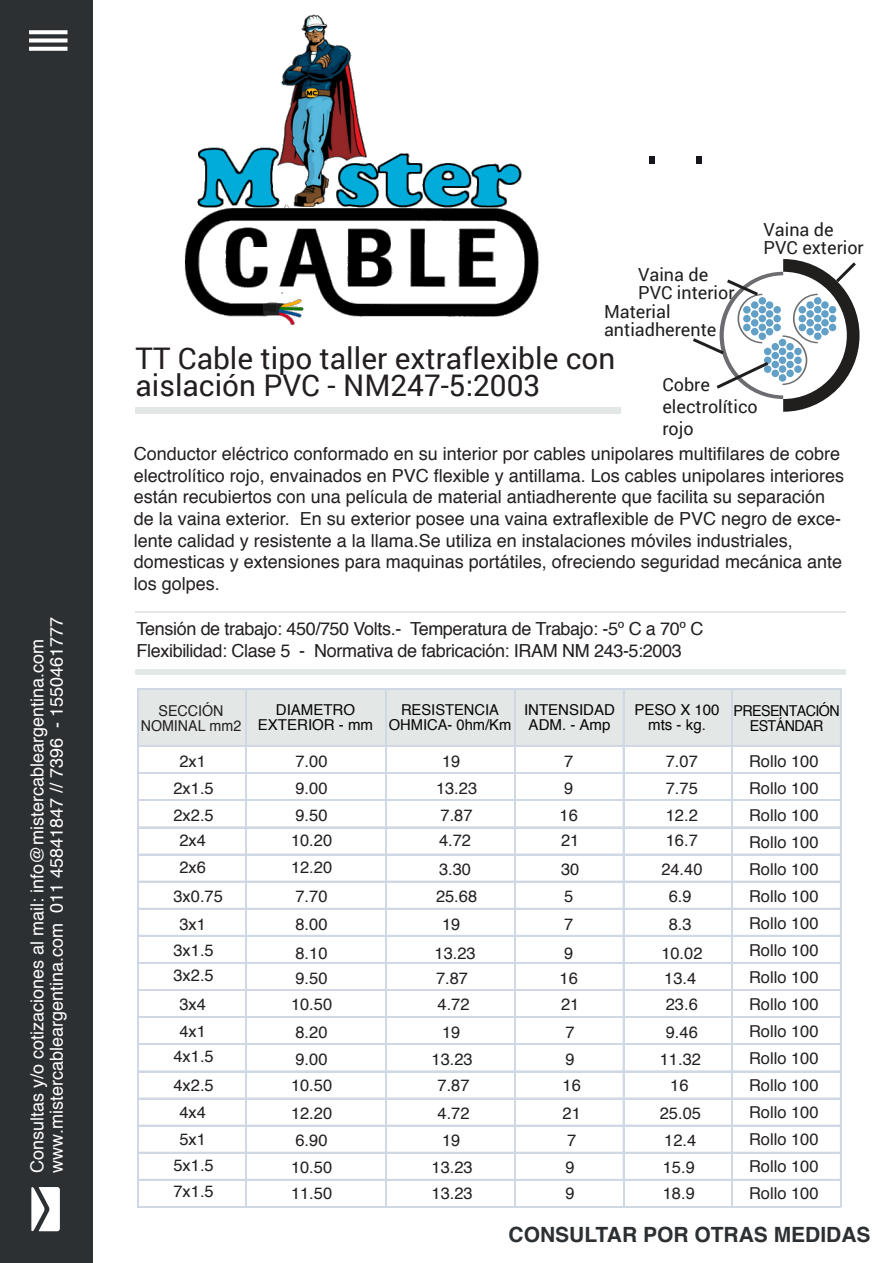
<style>
.page{position:relative;width:893px;height:1263px;background:#fff}
.page>*{position:absolute;margin:0;border:0;box-sizing:border-box;transform-origin:0 0}
.t1{font:29.7px/27px "Roboto";color:#231f20}
.t2{font:700 21px "Helvetica";color:#2c3033}
.t3{font:18px/21.6px "Helvetica";color:#231f20}
.t4{font:18px/21.6px "Helvetica";letter-spacing:-.02em;color:#231f20}
.t5{font:18px/19.5px "Helvetica";color:#fff}
.t6{font:18px/18px "Roboto";color:#211e1e}
.t7{font:16.35px/27px "Helvetica";color:#231f20}
.t8{font:15px/15px "Helvetica";color:#050504;text-align:center}
.t9{font:15px/15px "Helvetica";letter-spacing:-.04em;color:#050504;text-align:center;scale:.95 1}
.t10{font:15px/15px "Helvetica";color:#231f20;text-align:center;scale:.95 1}
</style>
<div class="page">
<div style="left:135px;top:407px;width:485px;height:6px;background:#e3e8e6"></div>
<hr style="left:135px;top:611px;width:711px;height:1px;background:#e3e8e6">
<div style="left:135px;top:669px;width:711px;height:6px;background:#e3e8e6"></div>
<div style="left:649px;top:156px;width:6px;height:7px;background:#18151a"></div>
<div style="left:696px;top:156px;width:6px;height:7px;background:#18151a"></div>
<svg style="left:693px;top:259px;width:166px;height:153px"></svg>
<div style="left:138px;top:689px;width:702px;height:58px;background:#e3e8e6"></div>
<hr style="left:137px;top:689px;width:703px;height:1px;background:#d1d8e5">
<hr style="left:137px;top:745px;width:703px;height:2px;background:#d1d8e5">
<hr style="left:137px;top:772px;width:703px;height:1px;background:#d1d8e5">
<hr style="left:137px;top:773px;width:703px;height:1px;background:#d1d8e5">
<hr style="left:137px;top:799px;width:703px;height:1px;background:#d1d8e5">
<hr style="left:137px;top:800px;width:703px;height:1px;background:#d1d8e5">
<hr style="left:137px;top:827px;width:703px;height:1px;background:#d1d8e5">
<hr style="left:137px;top:854px;width:703px;height:1px;background:#d1d8e5">
<hr style="left:137px;top:881px;width:703px;height:1px;background:#d1d8e5">
<hr style="left:137px;top:908px;width:703px;height:1px;background:#d1d8e5">
<hr style="left:137px;top:935px;width:703px;height:2px;background:#d1d8e5">
<hr style="left:137px;top:962px;width:703px;height:2px;background:#d1d8e5">
<hr style="left:137px;top:989px;width:703px;height:2px;background:#d1d8e5">
<hr style="left:137px;top:1016px;width:703px;height:1px;background:#d1d8e5">
<hr style="left:137px;top:1017px;width:703px;height:1px;background:#d1d8e5">
<hr style="left:137px;top:1043px;width:703px;height:1px;background:#d1d8e5">
<hr style="left:137px;top:1044px;width:703px;height:1px;background:#d1d8e5">
<hr style="left:137px;top:1070px;width:703px;height:1px;background:#d1d8e5">
<hr style="left:137px;top:1071px;width:703px;height:1px;background:#d1d8e5">
<hr style="left:137px;top:1098px;width:703px;height:1px;background:#d1d8e5">
<hr style="left:137px;top:1125px;width:703px;height:1px;background:#d1d8e5">
<hr style="left:137px;top:1152px;width:703px;height:1px;background:#d1d8e5">
<hr style="left:137px;top:1179px;width:703px;height:2px;background:#d1d8e5">
<hr style="left:137px;top:1206px;width:703px;height:1px;background:#d1d8e5">
<hr style="left:137px;top:689px;width:1px;height:518px;background:#d1d8e5">
<hr style="left:245px;top:689px;width:1px;height:492px;background:#d1d8e5">
<hr style="left:246px;top:689px;width:1px;height:518px;background:#d1d8e5">
<hr style="left:385px;top:689px;width:2px;height:518px;background:#d1d8e5">
<hr style="left:514px;top:689px;width:2px;height:518px;background:#d1d8e5">
<hr style="left:623px;top:689px;width:1px;height:518px;background:#d1d8e5">
<hr style="left:731px;top:689px;width:1px;height:492px;background:#d1d8e5">
<hr style="left:732px;top:689px;width:1px;height:518px;background:#d1d8e5">
<hr style="left:840px;top:689px;width:2px;height:518px;background:#d1d8e5">
<div style="left:0;top:0;width:93px;height:1263px;background:#2c3033"></div>
<svg style="left:31px;top:1187px;width:29px;height:45px"></svg>
<svg style="left:29px;top:30px;width:39px;height:4px"></svg>
<div style="left:29px;top:38px;width:39px;height:5px;background:#fff"></div>
<svg style="left:29px;top:47px;width:39px;height:4px"></svg>
<img style="left:184px;top:14px;width:354px;height:312px">
<p class="t5" style="left:47px;top:913px;width:298px;rotate:-90deg">011 45841847 // 7396 - 1550461777</p>
<p class="t5" style="left:28px;top:1173px;width:535px;rotate:-90deg">Consultas y/o cotizaciones al mail: info@mistercableargentina.com www.mistercableargentina.com</p>
<p class="t6" style="left:638px;top:264px;width:98px">Vaina de<br>PVC interior</p>
<p class="t6" style="left:604px;top:302px;width:114px">Material antiadherente</p>
<p class="t6" style="left:763px;top:220px;width:102px">Vaina de<br>PVC exterior</p>
<h1 class="t1" style="left:136px;top:344px;width:481px">TT Cable tipo taller extraflexible con aislación PVC - NM247-5:2003</h1>
<p class="t6" style="left:662px;top:373px;width:97px;line-height:21.6px">Cobre electrolítico rojo</p>
<p class="t3" style="left:134px;top:443px;width:712px">Conductor eléctrico conformado en su interior por cables unipolares multifilares de cobre electrolítico rojo, envainados en PVC flexible y antillama. Los cables unipolares interiores están recubiertos con una película de material antiadherente que facilita su separación de la vaina exterior. En su exterior posee una vaina extraflexible de PVC negro de exce&shy;lente calidad y resistente a la llama.Se utiliza en instalaciones móviles industriales, domesticas y extensiones para maquinas portátiles, ofreciendo seguridad mecánica ante los golpes.</p>
<p class="t4" style="left:136px;top:619px;width:568px">Tensión de trabajo: 450/750 Volts.- Temperatura de Trabajo: -5º C a 70º C<br>Flexibilidad: Clase 5 - Normativa de fabricación: IRAM NM 243-5:2003</p>
<p class="t10" style="left:141px;top:704px;width:107px">SECCIÓN<br>NOMINAL mm2</p>
<p class="t7" style="left:173px;top:748px;width:42px;text-align:center">2x1<br>2x1.5<br>2x2.5</p>
<p class="t7" style="left:179px;top:827px;width:28px">2x4<br>2x6</p>
<p class="t7" style="left:179px;top:882px;width:45px;line-height:28.5px;text-indent:-6px">3x0.75<br>3x1</p>
<p class="t7" style="left:173px;top:937px;width:42px;line-height:25.5px">3x1.5<br>3x2.5</p>
<p class="t7" style="left:179px;top:991px;width:28px">3x4<br>4x1</p>
<p class="t7" style="left:173px;top:1042px;width:42px;line-height:28.5px">4x1.5<br>4x2.5</p>
<p class="t7" style="left:173px;top:1099px;width:42px;line-height:26.5px;text-align:center">4x4<br>5x1<br>5x1.5<br>7x1.5</p>
<p class="t8" style="left:258px;top:703px;width:117px">DIAMETRO<br>EXTERIOR - mm</p>
<p class="t8" style="left:389px;top:703px;width:124px">RESISTENCIA<br>OHMICA- 0hm/Km</p>
<p class="t8" style="left:524px;top:703px;width:92px">INTENSIDAD<br>ADM. - Amp</p>
<p class="t8" style="left:634px;top:703px;width:87px">PESO X 100 mts - kg.</p>
<p class="t9" style="left:733px;top:704px;width:113px">PRESENTACIÓN<br>ESTÁNDAR</p>
<p class="t7" style="left:295px;top:748px;width:34px;text-align:justify">7.00<br>9.00<br>9.50</p>
<p class="t7" style="left:291px;top:827px;width:43px">10.20<br>12.20</p>
<p class="t7" style="left:295px;top:882px;width:34px;line-height:28.5px;text-align:justify">7.70<br>8.00<br>8.10</p>
<p class="t7" style="left:291px;top:966px;width:43px;line-height:25.5px">9.50<br>10.50</p>
<p class="t7" style="left:295px;top:1019px;width:34px">8.20<br>9.00</p>
<p class="t7" style="left:291px;top:1071px;width:43px;line-height:28.5px">10.50<br>12.20</p>
<p class="t7" style="left:291px;top:1127px;width:43px;line-height:26.4px">6.90<br>10.50<br>11.50</p>
<p class="t7" style="left:436px;top:748px;width:43px;text-indent:6px">19<br>13.23<br>7.87</p>
<p class="t7" style="left:439px;top:826px;width:34px;line-height:28.5px">4.72<br>3.30</p>
<p class="t7" style="left:434px;top:882px;width:44px;line-height:28.5px;text-align:center">25.68<br>19<br>13.23</p>
<p class="t7" style="left:436px;top:966px;width:35px;line-height:25.5px">7.87<br>4.72</p>
<p class="t7" style="left:432px;top:1019px;width:43px;text-align:center">19<br>13.23</p>
<p class="t7" style="left:438px;top:1071px;width:34px;line-height:28.5px">7.87<br>4.72</p>
<p class="t7" style="left:432px;top:1127px;width:43px;line-height:26.4px;text-align:center">19<br>13.23<br>13.23</p>
<p class="t7" style="left:560px;top:748px;width:20px">7<br>9<br>16</p>
<p class="t7" style="left:561px;top:826px;width:20px;line-height:28.5px">21<br>30</p>
<p class="t7" style="left:564px;top:882px;width:11px;line-height:28.5px;text-align:justify">5<br>7<br>9</p>
<p class="t7" style="left:560px;top:966px;width:21px;line-height:25.5px">16<br>21</p>
<p class="t7" style="left:566px;top:1019px;width:11px">7<br>9</p>
<p class="t7" style="left:563px;top:1071px;width:20px;line-height:28.5px">16<br>21</p>
<p class="t7" style="left:566px;top:1127px;width:12px;line-height:26.4px;text-align:justify">7<br>9<br>9</p>
<p class="t7" style="left:666px;top:748px;width:34px;text-align:justify">7.07<br>7.75<br>12.2</p>
<p class="t7" style="left:661px;top:826px;width:43px;line-height:28.5px">16.7<br>24.40</p>
<p class="t7" style="left:661px;top:882px;width:43px;line-height:28.5px;text-align:center">6.9<br>8.3<br>10.02</p>
<p class="t7" style="left:664px;top:966px;width:35px;line-height:25.5px">13.4<br>23.6</p>
<p class="t7" style="left:660px;top:1019px;width:43px;text-align:center">9.46<br>11.32</p>
<p class="t7" style="left:660px;top:1071px;width:43px;line-height:28.5px;text-align:center">16<br>25.05</p>
<p class="t7" style="left:663px;top:1127px;width:35px;line-height:26.4px;text-align:justify">12.4<br>15.9<br>18.9</p>
<p class="t7" style="left:749px;top:748px;width:71px;text-align:justify">Rollo 100<br>Rollo 100<br>Rollo 100<br>Rollo 100<br>Rollo 100<br>Rollo 100<br>Rollo 100<br>Rollo 100<br>Rollo 100<br>Rollo 100<br>Rollo 100<br>Rollo 100<br>Rollo 100<br>Rollo 100<br>Rollo 100<br>Rollo 100<br>Rollo 100</p>
<p class="t2" style="left:509px;top:1218px;width:364px">CONSULTAR POR OTRAS MEDIDAS</p>
</div>
